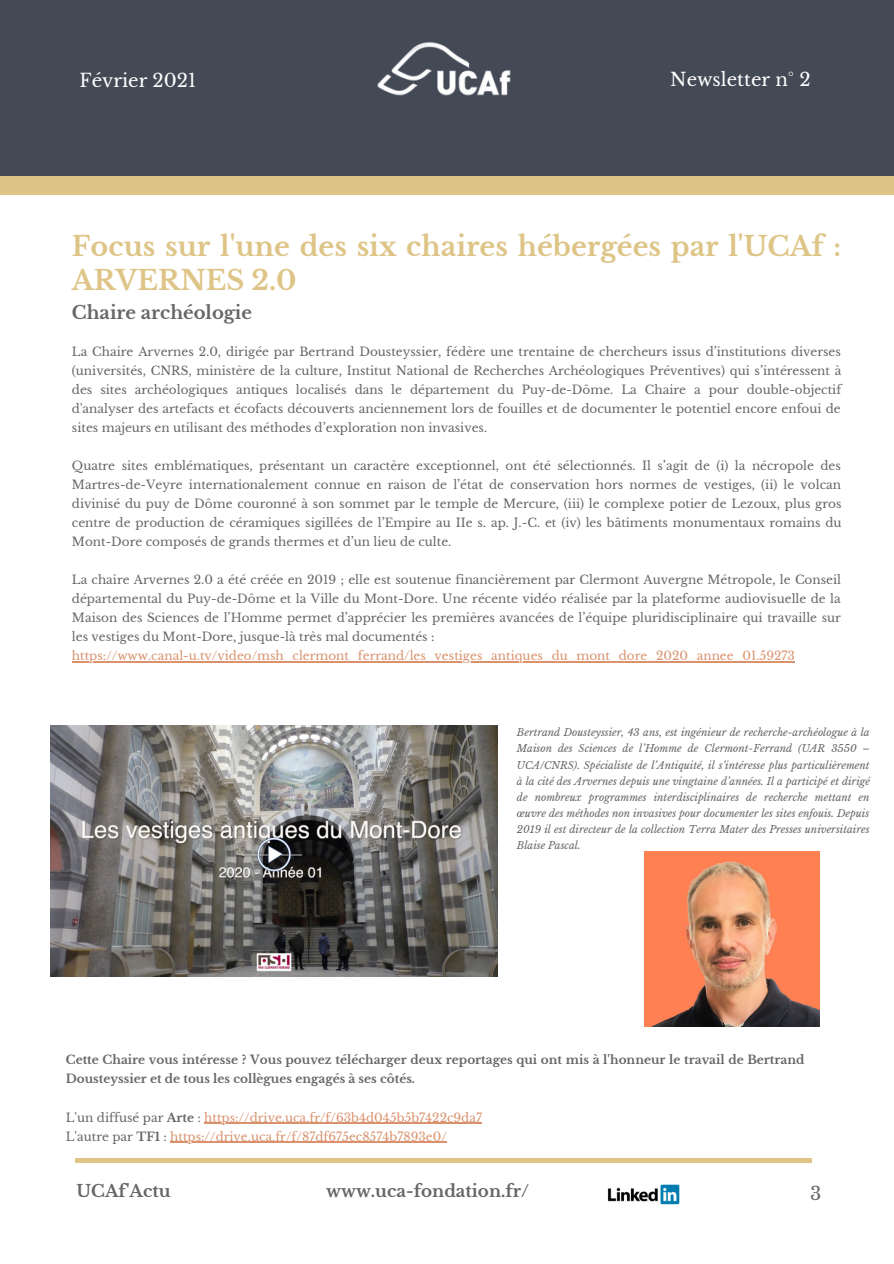
<style>
.page{position:relative;width:894px;height:1264px;background:#fff}
.page>*{position:absolute;margin:0;border:0;box-sizing:border-box;transform-origin:0 0}
.t1{font:700 27px/33.8px "Libre Baskerville";color:#dec587}
.t2{font:18.15px "Libre Baskerville";color:#fff}
.t3{font:18.15px "Libre Baskerville";color:#666}
.t4{font:700 18px "Libre Baskerville";color:#666}
.t5{font:700 16.65px "Libre Baskerville";color:#666}
.t6{font:12px/19px "Libre Baskerville";color:#666;text-align:justify}
.t7{font:12px "Libre Baskerville";color:#da926e}
.t8{font:700 12px/19px "Libre Baskerville";color:#666}
.t9{font:italic 10.2px/16px "Libre Baskerville";color:#666;text-align:justify}
.s1{color:#666}
.s2{font-weight:700;color:#666}
</style>
<div class="page">
<div style="left:0;top:163px;width:893px;height:32px;background:#dec587"></div>
<div style="left:0;top:0;width:893px;height:175px;background:#444956"></div>
<hr style="left:75px;top:1158px;width:737px;height:4px;background:#dec587">
<hr style="left:72px;top:661px;width:722px;height:1px;background:#da926e">
<img style="left:644px;top:851px;width:175px;height:175px">
<img style="left:51px;top:725px;width:447px;height:251px">
<img style="left:377px;top:42px;width:134px;height:54px">
<img style="left:607px;top:1184px;width:73px;height:21px">
<hr style="left:204px;top:1122px;width:278px;height:1px;background:#da926e">
<hr style="left:170px;top:1141px;width:276px;height:1px;background:#da926e">
<p class="t2" style="left:80px;top:69px;width:118px">Février 2021</p>
<p class="t2" style="left:670px;top:69px;width:142px">Newsletter n° 2</p>
<p class="t1" style="left:72px;top:229px;width:770px">Focus sur l'une des six chaires hébergées par l'UCAf :<br>ARVERNES 2.0</p>
<p class="t4" style="left:72px;top:302px;width:181px">Chaire archéologie</p>
<p class="t6" style="left:72px;top:342px;width:770px">La Chaire Arvernes 2.0, dirigée par Bertrand Dousteyssier, fédère une trentaine de chercheurs issus d’institutions diverses (universités, CNRS, ministère de la culture, Institut National de Recherches Archéologiques Préventives) qui s’intéressent à des sites archéologiques antiques localisés dans le département du Puy-de-Dôme. La Chaire a pour double-objectif d'analyser des artefacts et écofacts découverts anciennement lors de fouilles et de documenter le potentiel encore enfoui de sites majeurs en utilisant des méthodes d’exploration non invasives.</p>
<p class="t6" style="left:72px;top:456px;width:770px">Quatre sites emblématiques, présentant un caractère exceptionnel, ont été sélectionnés. Il s’agit de (i) la nécropole des Martres-de-Veyre internationalement connue en raison de l’état de conservation hors normes de vestiges, (ii) le volcan divinisé du puy de Dôme couronné à son sommet par le temple de Mercure, (iii) le complexe potier de Lezoux, plus gros centre de production de céramiques sigillées de l’Empire au IIe s. ap. J.-C. et (iv) les bâtiments monumentaux romains du Mont-Dore composés de grands thermes et d’un lieu de culte.</p>
<p class="t6" style="left:72px;top:570px;width:770px">La chaire Arvernes 2.0 a été créée en 2019 ; elle est soutenue financièrement par Clermont Auvergne Métropole, le Conseil départemental du Puy-de-Dôme et la Ville du Mont-Dore. Une récente vidéo réalisée par la plateforme audiovisuelle de la Maison des Sciences de l’Homme permet d’apprécier les premières avancées de l’équipe pluridisciplinaire qui travaille sur les vestiges du Mont-Dore, jusque-là très mal documentés :</p>
<p class="t7" style="left:72px;top:648px;width:724px">https://www.canal-u.tv/video/msh_clermont_ferrand/les_vestiges_antiques_du_mont_dore_2020_annee_01.59273</p>
<p class="t9" style="left:517px;top:724px;width:354px">Bertrand Dousteyssier, 43 ans, est ingénieur de recherche-archéologue à la Maison des Sciences de l’Homme de Clermont-Ferrand (UAR 3550 – UCA/CNRS). Spécialiste de l’Antiquité, il s’intéresse plus particulièrement à la cité des Arvernes depuis une vingtaine d’années. Il a participé et dirigé de nombreux programmes interdisciplinaires de recherche mettant en œuvre des méthodes non invasives pour documenter les sites enfouis. Depuis 2019 il est directeur de la collection Terra Mater des Presses universitaires Blaise Pascal.</p>
<p class="t8" style="left:66px;top:1050px;width:740px">Cette Chaire vous intéresse ? Vous pouvez télécharger deux reportages qui ont mis à l'honneur le travail de Bertrand<br>Dousteyssier et de tous les collègues engagés à ses côtés.</p>
<p class="t7" style="left:66px;top:1109px;width:417px"><span class="s1">L'un diffusé par</span> <span class="s2">Arte</span> <span class="s1">:</span> https://drive.uca.fr/f/63b4d045b5b7422c9da7</p>
<p class="t7" style="left:66px;top:1128px;width:382px"><span class="s1">L'autre par</span> <span class="s2">TF1</span> <span class="s1">:</span> https://drive.uca.fr/f/87df675ec8574b7893e0/</p>
<p class="t5" style="left:77px;top:1180px;width:96px">UCAf'Actu</p>
<p class="t5" style="left:326px;top:1180px;width:204px">www.uca-fondation.fr/</p>
<p class="t3" style="left:810px;top:1182px;width:13px">3</p>
</div>
